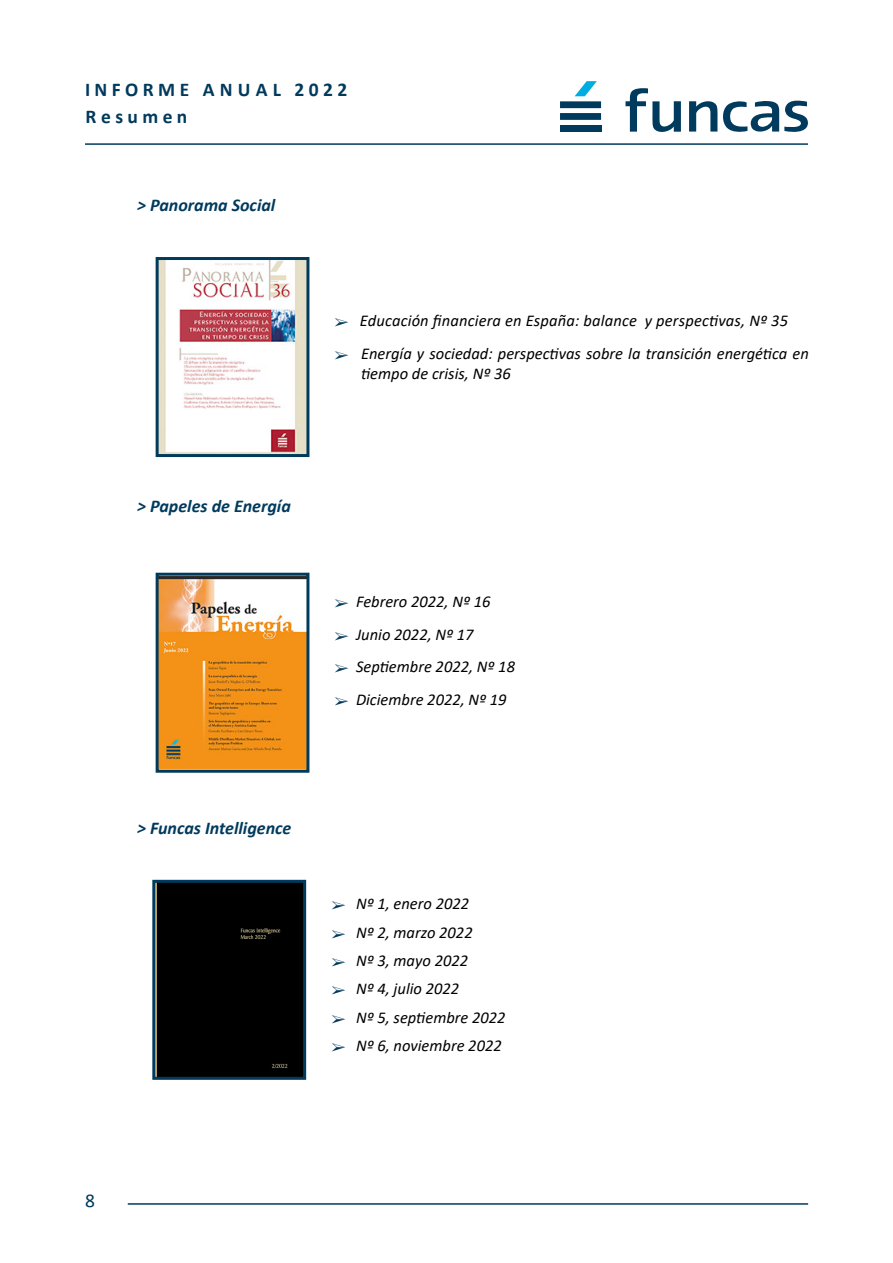
<style>
.page{position:relative;width:893px;height:1263px;background:#fff}
.page>*{position:absolute;margin:0;border:0;box-sizing:border-box;transform-origin:0 0}
.t1{font:700 19.5px/27px "Calibri";color:#003a5d}
.t2{font:19.5px "Calibri";color:#003a5d}
.t3{font:italic 700 18px "Calibri";color:#003a5d}
.t4{font:italic 16.5px/28.3px "Calibri";color:#000}
</style>
<div class="page">
<svg style="left:575px;top:81px;width:22px;height:15px"></svg>
<div style="left:560px;top:101px;width:41px;height:7px;background:#003a5d"></div>
<div style="left:560px;top:113px;width:41px;height:7px;background:#003a5d"></div>
<div style="left:560px;top:125px;width:41px;height:7px;background:#003a5d"></div>
<svg style="left:625px;top:88px;width:56px;height:44px"></svg>
<svg style="left:689px;top:100px;width:119px;height:32px"></svg>
<hr style="left:85px;top:143px;width:723px;height:2px;background:#003a5d">
<hr style="left:128px;top:1203px;width:680px;height:2px;background:#003a5d">
<img style="left:160px;top:261px;width:145px;height:192px">
<div style="left:156px;top:257px;width:153px;height:200px;border:3px solid #003a5d"></div>
<img style="left:160px;top:577px;width:145px;height:192px">
<div style="left:156px;top:573px;width:153px;height:200px;border:3px solid #003a5d"></div>
<div style="left:156px;top:884px;width:146px;height:192px;background:#000"></div>
<div style="left:152px;top:880px;width:154px;height:200px;border:3px solid #003a5d"></div>
<p class="t1" style="left:85px;top:76px;width:264px">I N F O R M E A N U A L 2 0 2 2<br>R e s u m e n</p>
<p class="t3" style="left:137px;top:192px;width:140px">&gt; Panorama Social</p>
<p class="t4" style="left:360px;top:304px;width:450px;line-height:32.5px">Educación financiera en España: balance y perspectivas, Nº 35<br>Energía y sociedad: perspectivas sobre la transición energética en</p>
<p class="t4" style="left:361px;top:358px;width:151px">tiempo de crisis, Nº 36</p>
<p class="t3" style="left:137px;top:493px;width:155px">&gt; Papeles de Energía</p>
<p class="t3" style="left:137px;top:815px;width:156px">&gt; Funcas Intelligence</p>
<p class="t4" style="left:356px;top:585px;width:161px;line-height:32.5px">Febrero 2022, Nº 16<br>Junio 2022, Nº 17<br>Septiembre 2022, Nº 18<br>Diciembre 2022, Nº 19</p>
<p class="t4" style="left:356px;top:889px;width:151px">Nº 1, enero 2022<br>Nº 2, marzo 2022<br>Nº 3, mayo 2022<br>Nº 4, julio 2022<br>Nº 5, septiembre 2022<br>Nº 6, noviembre 2022</p>
<p class="t2" style="left:85px;top:1187px;width:11px">8</p>
</div>
